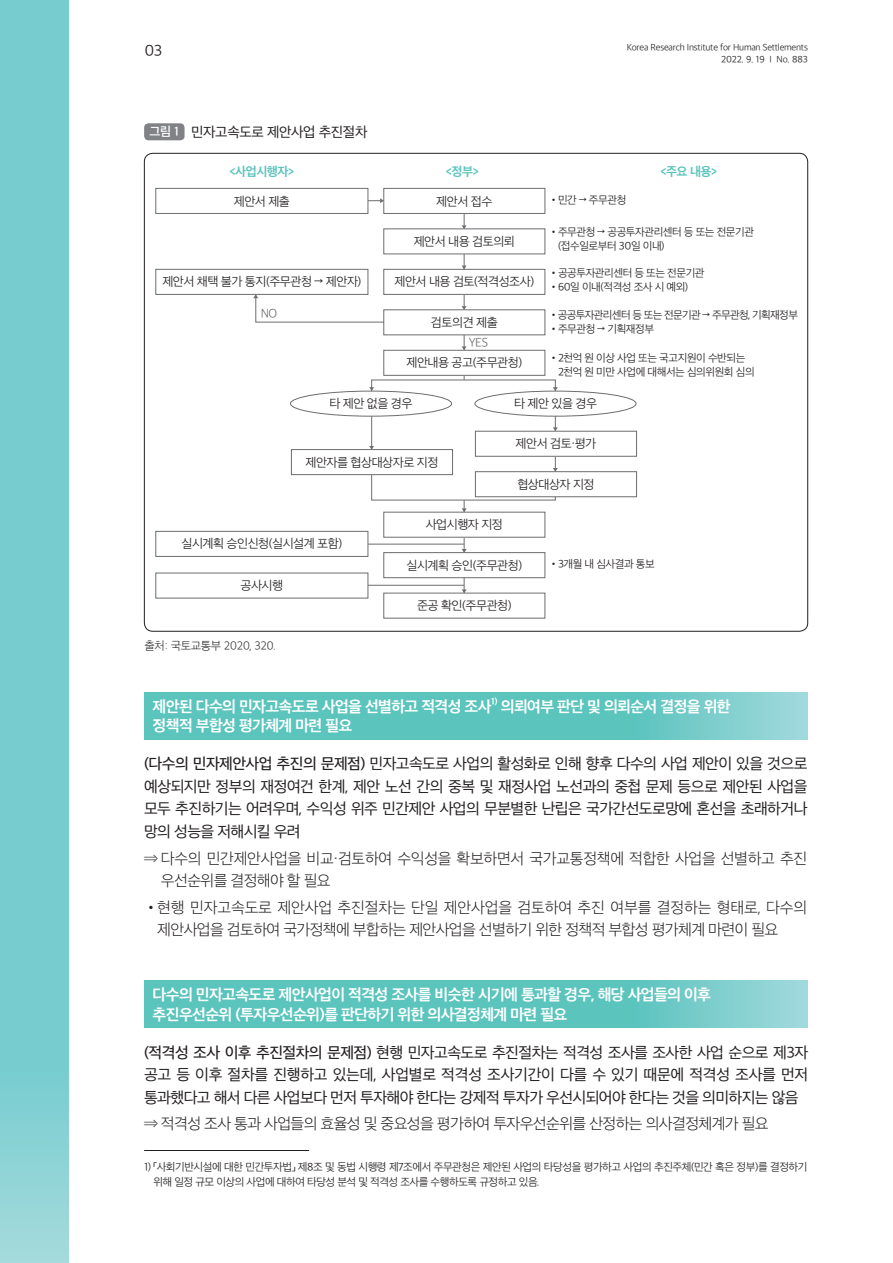
<style>
.page{position:relative;width:893px;height:1263px;background:#fff}
.page>*{position:absolute;margin:0;border:0;box-sizing:border-box;transform-origin:0 0}
.본문{font:15px/22.5px "SD Gothic Neoa d Rg";letter-spacing:-.04em;color:#231f20;text-align:justify}
.본문-2{font:15px/22.5px "SD Gothic Neoa b Ult Lt";letter-spacing:-.04em;color:#231f20}
.t1{font:15px "SD Gothic Neoa g Bd";letter-spacing:-.04em;color:#fff}
.본문-3{font:15px/22.5px "SD Gothic Neoa b Ult Lt";letter-spacing:-.02em;color:#231f20}
.t2{font:15px "SD Gothic Neoa c Lt";color:#231f20}
.t3{font:13.5px "SD Gothic Neoa d Rg";letter-spacing:-.025em;color:#231f20}
.t4{font:12px "SD Gothic Neoa c Lt";letter-spacing:-.04em;color:#231f20}
.t5{font:12px "SD Gothic Neoa g Bd";letter-spacing:-.04em;color:#5ac4bd}
.t6{font:12px "SD Gothic Neoa c Lt";color:#6c6d70}
.t7{font:12px "SD Gothic Neoa f Sm";color:#fff}
.출처{font:11.25px "SD Gothic Neoa b Ult Lt";letter-spacing:-.03em;color:#231f20}
.t8{font:10.5px/13.5px "SD Gothic Neoa c Lt";letter-spacing:-.04em;color:#231f20}
.t9{font:10.5px "SD Gothic Neoa c Lt";letter-spacing:-.06em;color:#231f20}
.t10{font:9px/12px "SD Gothic Neoa c Lt";letter-spacing:-.025em;color:#231f20;text-align:right}
.t11{font:8.7px "SD Gothic Neoa g Bd";color:#fff}
.s1{font-family:"SD Gothic Neoa e Md"}
</style>
<div class="page">
<svg style="left:0;top:0;width:68px;height:1263px;background:#7acdd0"></svg>
<div style="left:144px;top:123px;width:41px;height:17px;background:#808285;border-radius:4px"></div>
<hr style="left:144px;top:1150px;width:165px;height:1px;background:#231f20">
<svg style="left:144px;top:692px;width:663px;height:47px;background:#63c6c1"></svg>
<svg style="left:144px;top:981px;width:663px;height:47px;background:#63c6c1"></svg>
<hr style="left:464px;top:205px;width:1px;height:175px;background:#6c6d70">
<hr style="left:464px;top:500px;width:1px;height:111px;background:#6c6d70">
<hr style="left:368px;top:585px;width:96px;height:1px;background:#6c6d70">
<hr style="left:368px;top:544px;width:96px;height:1px;background:#6c6d70">
<div style="left:384px;top:188px;width:161px;height:25px;background:#fff"></div>
<div style="left:384px;top:188px;width:161px;height:26px;border:1px solid #6c6d70"></div>
<div style="left:156px;top:188px;width:212px;height:26px;border:1px solid #6c6d70"></div>
<div style="left:156px;top:531px;width:212px;height:26px;border:1px solid #6c6d70"></div>
<div style="left:384px;top:229px;width:161px;height:25px;background:#fff"></div>
<div style="left:384px;top:269px;width:161px;height:25px;background:#fff"></div>
<div style="left:384px;top:269px;width:161px;height:26px;border:1px solid #6c6d70"></div>
<div style="left:384px;top:310px;width:161px;height:25px;background:#fff"></div>
<div style="left:384px;top:310px;width:161px;height:25px;border:1px solid #6c6d70"></div>
<div style="left:384px;top:350px;width:161px;height:25px;background:#fff"></div>
<div style="left:384px;top:350px;width:161px;height:26px;border:1px solid #6c6d70"></div>
<div style="left:291px;top:449px;width:162px;height:26px;border:1px solid #6c6d70"></div>
<div style="left:475px;top:431px;width:162px;height:25px;border:1px solid #6c6d70"></div>
<div style="left:475px;top:471px;width:162px;height:26px;border:1px solid #6c6d70"></div>
<div style="left:384px;top:512px;width:161px;height:25px;background:#fff"></div>
<div style="left:384px;top:512px;width:161px;height:25px;border:1px solid #6c6d70"></div>
<div style="left:384px;top:553px;width:161px;height:25px;background:#fff"></div>
<div style="left:384px;top:552px;width:161px;height:26px;border:1px solid #6c6d70"></div>
<div style="left:384px;top:593px;width:161px;height:25px;background:#fff"></div>
<div style="left:384px;top:593px;width:161px;height:25px;border:1px solid #6c6d70"></div>
<div style="left:290px;top:391px;width:162px;height:25px;border:1px solid #6c6d70;border-radius:50%"></div>
<div style="left:475px;top:391px;width:161px;height:25px;border:1px solid #6c6d70;border-radius:50%"></div>
<div style="left:156px;top:269px;width:212px;height:26px;border:1px solid #6c6d70"></div>
<svg style="left:462px;top:589px;width:5px;height:4px"></svg>
<svg style="left:462px;top:549px;width:5px;height:4px"></svg>
<svg style="left:462px;top:508px;width:5px;height:4px"></svg>
<svg style="left:553px;top:468px;width:5px;height:4px"></svg>
<svg style="left:553px;top:427px;width:5px;height:4px"></svg>
<svg style="left:553px;top:387px;width:5px;height:4px"></svg>
<svg style="left:462px;top:346px;width:5px;height:4px"></svg>
<svg style="left:253px;top:282px;width:131px;height:41px"></svg>
<svg style="left:462px;top:306px;width:5px;height:4px"></svg>
<svg style="left:462px;top:225px;width:5px;height:4px"></svg>
<svg style="left:368px;top:198px;width:17px;height:5px"></svg>
<svg style="left:369px;top:387px;width:5px;height:4px"></svg>
<svg style="left:369px;top:446px;width:5px;height:4px"></svg>
<p class="t2" style="left:145px;top:43px;width:19px">03</p>
<p class="t7" style="left:150px;top:126px;width:31px">그림 1</p>
<p class="t3" style="left:191px;top:125px;width:178px">민자고속도로 제안사업 추진절차</p>
<p class="t10" style="left:627px;top:41px;width:183px">Korea Research Institute for Human Settlements<br>2022. 9. 19 I No. 883</p>
<p class="t5" style="left:229px;top:166px;width:66px">&lt;사업시행자&gt;</p>
<p class="t5" style="left:446px;top:166px;width:35px">&lt;정부&gt;</p>
<p class="t5" style="left:660px;top:166px;width:59px">&lt;주요 내용&gt;</p>
<p class="t4" style="left:234px;top:195px;width:58px">제안서 제출</p>
<p class="t4" style="left:436px;top:195px;width:58px">제안서 접수</p>
<p class="t8" style="left:549px;top:193px;width:79px">•민간 → 주무관청</p>
<p class="t4" style="left:162px;top:276px;width:201px">제안서 채택 불가 통지(주무관청 → 제안자)</p>
<p class="t6" style="left:261px;top:307px;width:18px">NO</p>
<p class="t4" style="left:414px;top:235px;width:103px">제안서 내용 검토의뢰</p>
<p class="t4" style="left:394px;top:276px;width:141px">제안서 내용 검토(적격성조사)</p>
<p class="t4" style="left:431px;top:316px;width:68px">검토의견 제출</p>
<p class="t4" style="left:406px;top:357px;width:117px">제안내용 공고(주무관청)</p>
<p class="t6" style="left:469px;top:336px;width:21px">YES</p>
<p class="t8" style="left:558px;top:226px;width:198px;text-indent:-9px">•주무관청 → 공공투자관리센터 등 또는 전문기관 (접수일로부터 30일 이내)</p>
<p class="t8" style="left:549px;top:266px;width:157px">•공공투자관리센터 등 또는 전문기관</p>
<p class="t8" style="left:549px;top:280px;width:141px">•60일 이내(적격성 조사 시 예외)</p>
<p class="t9" style="left:549px;top:310px;width:251px">•공공투자관리센터 등 또는 전문기관 → 주무관청, 기획재정부</p>
<p class="t8" style="left:549px;top:322px;width:107px">•주무관청 → 기획재정부</p>
<p class="t8" style="left:558px;top:351px;width:198px;text-indent:-9px">•2천억 원 이상 사업 또는 국고지원이 수반되는<br>2천억 원 미만 사업에 대해서는 심의위원회 심의</p>
<p class="t4" style="left:329px;top:398px;width:85px">타 제안 없을 경우</p>
<p class="t4" style="left:305px;top:456px;width:134px">제안자를 협상대상자로 지정</p>
<p class="t4" style="left:514px;top:398px;width:85px">타 제안 있을 경우</p>
<p class="t4" style="left:516px;top:438px;width:82px">제안서 검토·평가</p>
<p class="t4" style="left:517px;top:478px;width:79px">협상대상자 지정</p>
<p class="t4" style="left:181px;top:538px;width:162px">실시계획 승인신청(실시설계 포함)</p>
<p class="t4" style="left:240px;top:579px;width:44px">공사시행</p>
<p class="출처" style="left:145px;top:640px;width:133px">출처: 국토교통부 2020, 320.</p>
<p class="t4" style="left:426px;top:519px;width:79px">사업시행자 지정</p>
<p class="t4" style="left:406px;top:559px;width:117px">실시계획 승인(주무관청)</p>
<p class="t4" style="left:417px;top:600px;width:96px">준공 확인(주무관청)</p>
<p class="t8" style="left:549px;top:557px;width:107px">•3개월 내 심사결과 통보</p>
<p class="t1" style="left:153px;top:699px;width:340px">제안된 다수의 민자고속도로 사업을 선별하고 적격성 조사</p>
<p class="t11" style="left:491px;top:697px;width:8px">1)</p>
<p class="t1" style="left:501px;top:699px;width:231px">의뢰여부 판단 및 의뢰순서 결정을 위한</p>
<p class="t1" style="left:153px;top:718px;width:201px">정책적 부합성 평가체계 마련 필요</p>
<p class="본문" style="left:144px;top:752px;width:665px"><span class="s1">(다수의 민자제안사업 추진의 문제점)</span> 민자고속도로 사업의 활성화로 인해 향후 다수의 사업 제안이 있을 것으로 예상되지만 정부의 재정여건 한계, 제안 노선 간의 중복 및 재정사업 노선과의 중첩 문제 등으로 제안된 사업을 모두 추진하기는 어려우며, 수익성 위주 민간제안 사업의 무분별한 난립은 국가간선도로망에 혼선을 초래하거나 망의 성능을 저해시킬 우려</p>
<p class="본문-3" style="left:161px;top:847px;width:648px;text-indent:-17px">⇒ 다수의 민간제안사업을 비교·검토하여 수익성을 확보하면서 국가교통정책에 적합한 사업을 선별하고 추진 우선순위를 결정해야 할 필요</p>
<p class="본문-2" style="left:157px;top:896px;width:651px;text-indent:-13px">•현행 민자고속도로 제안사업 추진절차는 단일 제안사업을 검토하여 추진 여부를 결정하는 형태로, 다수의 제안사업을 검토하여 국가정책에 부합하는 제안사업을 선별하기 위한 정책적 부합성 평가체계 마련이 필요</p>
<p class="t1" style="left:153px;top:987px;width:560px">다수의 민자고속도로 제안사업이 적격성 조사를 비슷한 시기에 통과할 경우, 해당 사업들의 이후</p>
<p class="t1" style="left:153px;top:1006px;width:416px">추진우선순위 (투자우선순위)를 판단하기 위한 의사결정체계 마련 필요</p>
<p class="본문" style="left:144px;top:1041px;width:666px"><span class="s1">(적격성 조사 이후 추진절차의 문제점)</span> 현행 민자고속도로 추진절차는 적격성 조사를 조사한 사업 순으로 제3자 공고 등 이후 절차를 진행하고 있는데, 사업별로 적격성 조사기간이 다를 수 있기 때문에 적격성 조사를 먼저 통과했다고 해서 다른 사업보다 먼저 투자해야 한다는 강제적 투자가 우선시되어야 한다는 것을 의미하지는 않음</p>
<p class="본문-2" style="left:144px;top:1113px;width:626px">⇒ 적격성 조사 통과 사업들의 효율성 및 중요성을 평가하여 투자우선순위를 산정하는 의사결정체계가 필요</p>
<p class="t8" style="left:153px;top:1159px;width:656px;line-height:15px;text-indent:-9px">1) 「사회기반시설에 대한 민간투자법」 제8조 및 동법 시행령 제7조에서 주무관청은 제안된 사업의 타당성을 평가하고 사업의 추진주체(민간 혹은 정부)를 결정하기 위해 일정 규모 이상의 사업에 대하여 타당성 분석 및 적격성 조사를 수행하도록 규정하고 있음.</p>
</div>
